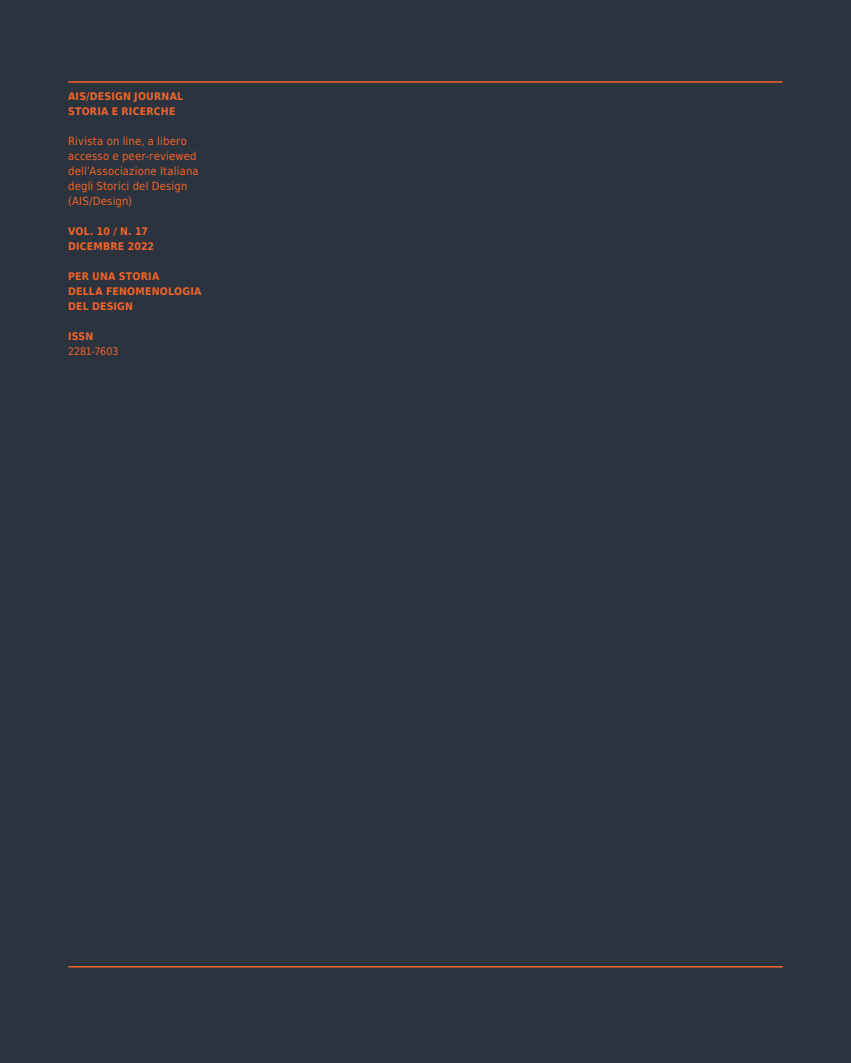
<style>
.page{position:relative;width:851px;height:1063px;background:#fff}
.page>*{position:absolute;margin:0;border:0;box-sizing:border-box;transform-origin:0 0}
.t1{font:11.25px/15px "DejaVu Sans Condensed";letter-spacing:.015em;color:#f26428}
.t2{font:700 10.5px/15px "DejaVu Sans Condensed";letter-spacing:.015em;color:#f26428}
.t3{font:10.5px "DejaVu Sans Condensed";letter-spacing:-.005em;color:#f26428}
</style>
<div class="page">
<div style="left:0;top:0;width:850px;height:1063px;background:#2b333f"></div>
<hr style="left:68px;top:81px;width:714px;height:2px;background:#f26428">
<hr style="left:68px;top:966px;width:714px;height:2px;background:#f26428">
<p class="t2" style="left:68px;top:89px;width:117px">AIS/DESIGN JOURNAL<br>STORIA E RICERCHE</p>
<p class="t1" style="left:68px;top:134px;width:132px">Rivista on line, a libero accesso e peer-reviewed dell’Associazione Italiana degli Storici del Design (AIS/Design)</p>
<p class="t2" style="left:68px;top:224px;width:88px">VOL. 10 / N. 17<br>DICEMBRE 2022</p>
<p class="t2" style="left:68px;top:269px;width:135px">PER UNA STORIA<br>DELLA FENOMENOLOGIA<br>DEL DESIGN</p>
<p class="t2" style="left:68px;top:329px;width:27px">ISSN</p>
<p class="t3" style="left:68px;top:343px;width:52px">2281-7603</p>
</div>
